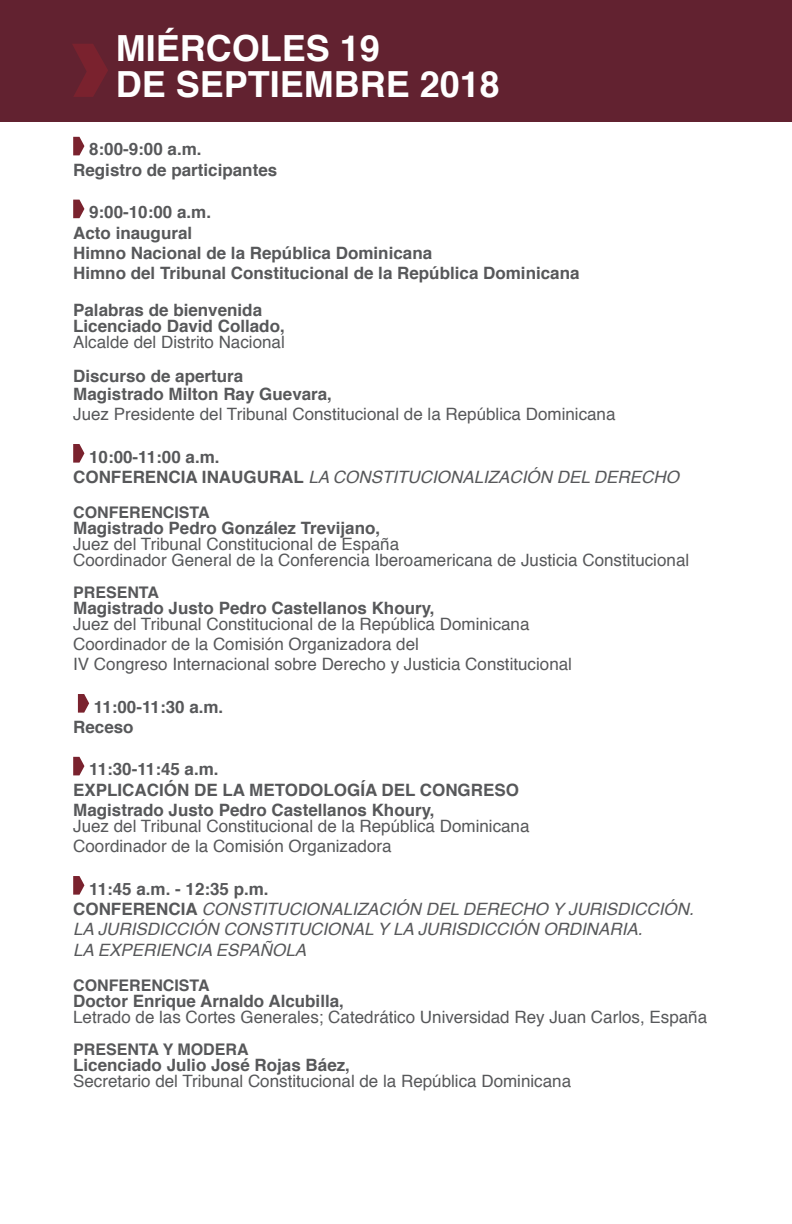
<style>
.page{position:relative;width:792px;height:1224px;background:#fff}
.page>*{position:absolute;margin:0;border:0;box-sizing:border-box;transform-origin:0 0}
.t1{font:700 36px "Helvetica";color:#fff}
.t2{font:17px "Helvetica";color:#57585a}
.t3{font:700 17px "Helvetica";color:#57585a}
.t4{font:italic 17px "Helvetica";color:#57585a}
.t5{font:700 16px "Helvetica";color:#57585a}
.s1{font-weight:700;font-style:normal}
</style>
<div class="page">
<div style="left:0;top:0;width:792px;height:122px;background:#622230"></div>
<svg style="left:72px;top:44px;width:36px;height:53px"></svg>
<svg style="left:73px;top:137px;width:11px;height:18px"></svg>
<svg style="left:73px;top:200px;width:11px;height:18px"></svg>
<svg style="left:73px;top:444px;width:11px;height:19px"></svg>
<svg style="left:78px;top:694px;width:11px;height:19px"></svg>
<svg style="left:73px;top:757px;width:11px;height:18px"></svg>
<svg style="left:73px;top:876px;width:11px;height:19px"></svg>
<p class="t1" style="left:116px;top:19px;width:266px">MIÉRCOLES 19</p>
<p class="t1" style="left:116px;top:55px;width:386px">DE SEPTIEMBRE 2018</p>
<p class="t3" style="left:89px;top:136px;width:114px">8:00-9:00 a.m.</p>
<p class="t3" style="left:73px;top:156px;width:206px">Registro de participantes</p>
<p class="t3" style="left:89px;top:199px;width:123px">9:00-10:00 a.m.</p>
<p class="t3" style="left:73px;top:219px;width:121px">Acto inaugural</p>
<p class="t3" style="left:73px;top:239px;width:360px">Himno Nacional de la República Dominicana</p>
<p class="t3" style="left:73px;top:260px;width:508px">Himno del Tribunal Constitucional de la República Dominicana</p>
<p class="t3" style="left:73px;top:296px;width:190px">Palabras de bienvenida</p>
<p class="t3" style="left:73px;top:312px;width:213px">Licenciado David Collado,</p>
<p class="t2" style="left:73px;top:329px;width:213px">Alcalde del Distrito Nacional</p>
<p class="t3" style="left:73px;top:362px;width:172px">Discurso de apertura</p>
<p class="t3" style="left:73px;top:380px;width:260px">Magistrado Milton Ray Guevara,</p>
<p class="t2" style="left:73px;top:401px;width:544px">Juez Presidente del Tribunal Constitucional de la República Dominicana</p>
<p class="t3" style="left:89px;top:443px;width:132px">10:00-11:00 a.m.</p>
<p class="t4" style="left:73px;top:464px;width:607px"><span class="s1">CONFERENCIA INAUGURAL</span> LA CONSTITUCIONALIZACIÓN DEL DERECHO</p>
<p class="t5" style="left:73px;top:500px;width:138px">CONFERENCISTA</p>
<p class="t3" style="left:73px;top:515px;width:309px">Magistrado Pedro González Trevijano,</p>
<p class="t2" style="left:73px;top:531px;width:328px">Juez del Tribunal Constitucional de España</p>
<p class="t2" style="left:73px;top:547px;width:618px">Coordinador General de la Conferencia Iberoamericana de Justicia Constitucional</p>
<p class="t5" style="left:73px;top:580px;width:87px">PRESENTA</p>
<p class="t3" style="left:73px;top:595px;width:363px">Magistrado Justo Pedro Castellanos Khoury,</p>
<p class="t2" style="left:73px;top:611px;width:458px">Juez del Tribunal Constitucional de la República Dominicana</p>
<p class="t2" style="left:73px;top:631px;width:347px">Coordinador de la Comisión Organizadora del</p>
<p class="t2" style="left:73px;top:651px;width:500px">IV Congreso Internacional sobre Derecho y Justicia Constitucional</p>
<p class="t3" style="left:94px;top:693px;width:131px">11:00-11:30 a.m.</p>
<p class="t3" style="left:73px;top:713px;width:62px">Receso</p>
<p class="t3" style="left:89px;top:756px;width:131px">11:30-11:45 a.m.</p>
<p class="t3" style="left:73px;top:776px;width:447px">EXPLICACIÓN DE LA METODOLOGÍA DEL CONGRESO</p>
<p class="t3" style="left:73px;top:797px;width:363px">Magistrado Justo Pedro Castellanos Khoury,</p>
<p class="t2" style="left:73px;top:813px;width:458px">Juez del Tribunal Constitucional de la República Dominicana</p>
<p class="t2" style="left:73px;top:833px;width:320px">Coordinador de la Comisión Organizadora</p>
<p class="t3" style="left:89px;top:875px;width:181px">11:45 a.m. - 12:35 p.m.</p>
<p class="t4" style="left:73px;top:896px;width:622px"><span class="s1">CONFERENCIA</span> CONSTITUCIONALIZACIÓN DEL DERECHO Y JURISDICCIÓN.</p>
<p class="t4" style="left:73px;top:916px;width:571px">LA JURISDICCIÓN CONSTITUCIONAL Y LA JURISDICCIÓN ORDINARIA.</p>
<p class="t4" style="left:73px;top:936px;width:235px">LA EXPERIENCIA ESPAÑOLA</p>
<p class="t5" style="left:73px;top:972px;width:138px">CONFERENCISTA</p>
<p class="t3" style="left:73px;top:987px;width:272px">Doctor Enrique Arnaldo Alcubilla,</p>
<p class="t2" style="left:73px;top:1004px;width:635px">Letrado de las Cortes Generales; Catedrático Universidad Rey Juan Carlos, España</p>
<p class="t5" style="left:73px;top:1036px;width:177px">PRESENTA Y MODERA</p>
<p class="t3" style="left:73px;top:1051px;width:278px">Licenciado Julio José Rojas Báez,</p>
<p class="t2" style="left:73px;top:1068px;width:499px">Secretario del Tribunal Constitucional de la República Dominicana</p>
</div>
